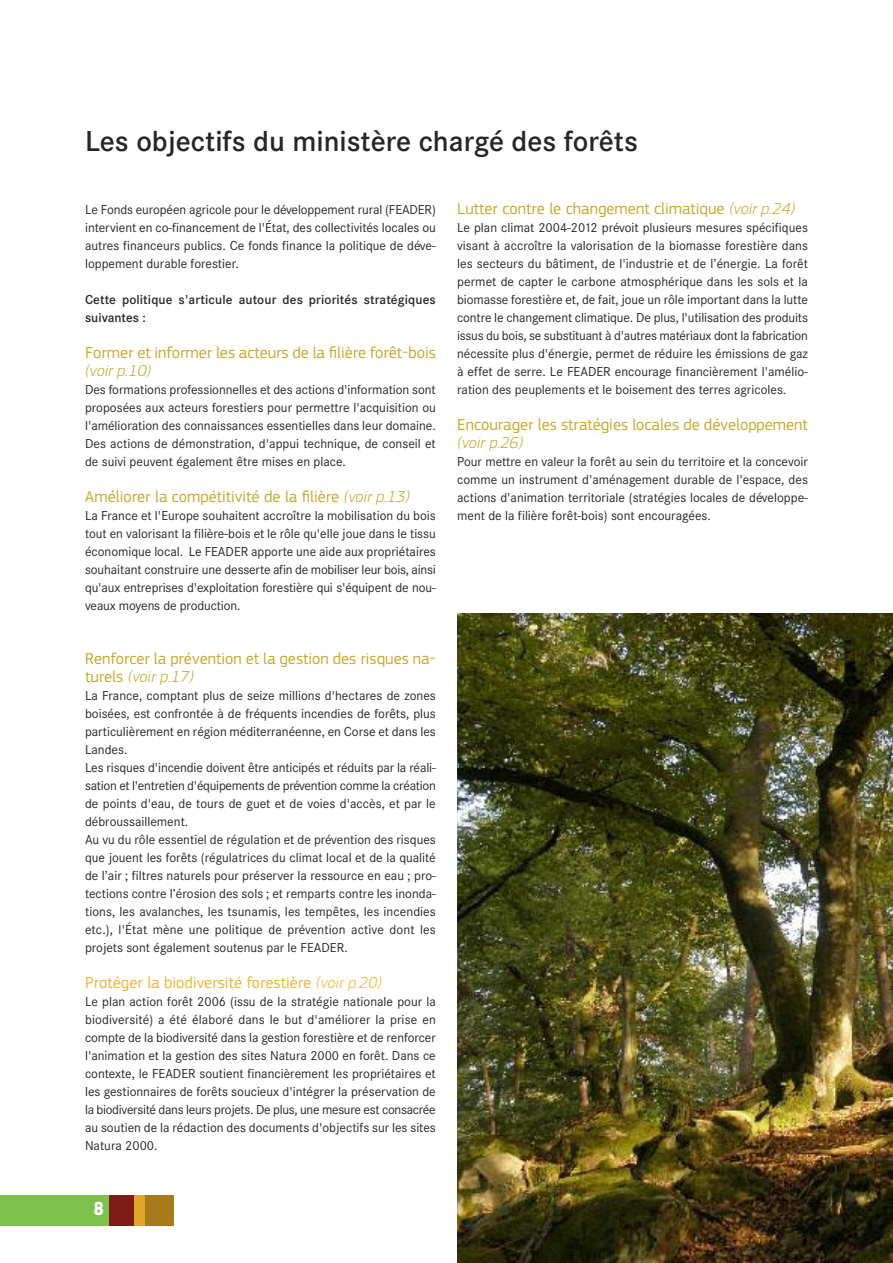
<style>
.page{position:relative;width:893px;height:1263px;background:#fff}
.page>*{position:absolute;margin:0;border:0;box-sizing:border-box;transform-origin:0 0}
.t1{font:600 30px "Corporate S";color:#272627}
.t2{font:900 18px "Good";color:#fff}
.t3{font:16.5px/18px "PF Square Sans Pro";color:#c9a92d}
.t4{font:16.5px "PF Square Sans Pro";color:#ecb834}
.t5{font:13.5px/18px "Corporate S";color:#272627;text-align:justify}
.t6{font:600 13.5px/18px "Corporate S";letter-spacing:.01em;color:#272627}
.s1{font-weight:300;font-style:italic}
</style>
<div class="page">
<div style="left:0;top:1195px;width:113px;height:30px;background:#7dc14c"></div>
<div style="left:109px;top:1195px;width:29px;height:30px;background:#7d1c17"></div>
<div style="left:135px;top:1195px;width:13px;height:30px;background:#e2a52a"></div>
<div style="left:145px;top:1195px;width:28px;height:30px;background:#a77b1a"></div>
<img style="left:457px;top:613px;width:436px;height:650px">
<p class="t1" style="left:85px;top:123px;width:554px">Les objectifs du ministère chargé des forêts</p>
<p class="t5" style="left:85px;top:200px;width:352px">Le Fonds européen agricole pour le développement rural (FEADER) intervient en co-financement de l'État, des collectivités locales ou autres financeurs publics. Ce fonds finance la politique de déve&shy;loppement durable forestier.</p>
<p class="t6" style="left:85px;top:290px;width:352px">Cette politique s'articule autour des priorités stratégiques suivantes :</p>
<p class="t3" style="left:85px;top:345px;width:352px">Former et informer les acteurs de la filière forêt-bois <span class="s1">(voir p.10)</span></p>
<p class="t5" style="left:85px;top:380px;width:352px">Des formations professionnelles et des actions d'information sont proposées aux acteurs forestiers pour permettre l'acquisition ou l'amélioration des connaissances essentielles dans leur domaine.<br>Des actions de démonstration, d'appui technique, de conseil et de suivi peuvent également être mises en place.</p>
<p class="t3" style="left:85px;top:489px;width:326px">Améliorer la compétitivité de la filière <span class="s1">(voir p.13)</span></p>
<p class="t5" style="left:85px;top:506px;width:352px">La France et l'Europe souhaitent accroître la mobilisation du bois tout en valorisant la filière-bois et le rôle qu'elle joue dans le tissu économique local. Le FEADER apporte une aide aux propriétaires souhaitant construire une desserte afin de mobiliser leur bois, ainsi qu'aux entreprises d'exploitation forestière qui s'équipent de nou&shy;veaux moyens de production.</p>
<p class="t3" style="left:85px;top:651px;width:352px">Renforcer la prévention et la gestion des risques na&shy;turels <span class="s1">(voir p.17)</span></p>
<p class="t5" style="left:85px;top:686px;width:352px;text-align:left">La France, comptant plus de seize millions d'hectares de zones boisées, est confrontée à de fréquents incendies de forêts, plus particulièrement en région méditerranéenne, en Corse et dans les Landes.<br>Les risques d'incendie doivent être anticipés et réduits par la réali&shy;sation et l'entretien d'équipements de prévention comme la création de points d'eau, de tours de guet et de voies d'accès, et par le débroussaillement.<br>Au vu du rôle essentiel de régulation et de prévention des risques que jouent les forêts (régulatrices du climat local et de la qualité de l’air ; filtres naturels pour préserver la ressource en eau ; pro&shy;tections contre l’érosion des sols ; et remparts contre les inonda&shy;tions, les avalanches, les tsunamis, les tempêtes, les incendies etc.), l'État mène une politique de prévention active dont les projets sont également soutenus par le FEADER.</p>
<p class="t4" style="left:85px;top:977px;width:298px">Protéger la biodiversité forestière <span class="s1">(voir p.20)</span></p>
<p class="t5" style="left:85px;top:992px;width:352px">Le plan action forêt 2006 (issu de la stratégie nationale pour la biodiversité) a été élaboré dans le but d'améliorer la prise en compte de la biodiversité dans la gestion forestière et de renforcer l'animation et la gestion des sites Natura 2000 en forêt. Dans ce contexte, le FEADER soutient financièrement les propriétaires et les gestionnaires de forêts soucieux d'intégrer la préservation de la biodiversité dans leurs projets. De plus, une mesure est consacrée au soutien de la rédaction des documents d'objectifs sur les sites Natura 2000.</p>
<p class="t2" style="left:94px;top:1202px;width:11px">8</p>
<p class="t3" style="left:457px;top:201px;width:339px">Lutter contre le changement climatique <span class="s1">(voir p.24)</span></p>
<p class="t5" style="left:457px;top:218px;width:352px">Le plan climat 2004-2012 prévoit plusieurs mesures spécifiques visant à accroître la valorisation de la biomasse forestière dans les secteurs du bâtiment, de l'industrie et de l’énergie. La forêt permet de capter le carbone atmosphérique dans les sols et la biomasse forestière et, de fait, joue un rôle important dans la lutte contre le changement climatique. De plus, l'utilisation des produits issus du bois, se substituant à d'autres matériaux dont la fabrication nécessite plus d'énergie, permet de réduire les émissions de gaz à effet de serre. Le FEADER encourage financièrement l'amélio&shy;ration des peuplements et le boisement des terres agricoles.</p>
<p class="t3" style="left:457px;top:417px;width:352px">Encourager les stratégies locales de développement <span class="s1">(voir p.26)</span></p>
<p class="t5" style="left:457px;top:452px;width:352px">Pour mettre en valeur la forêt au sein du territoire et la concevoir comme un instrument d'aménagement durable de l'espace, des actions d'animation territoriale (stratégies locales de développe&shy;ment de la filière forêt-bois) sont encouragées.</p>
</div>
